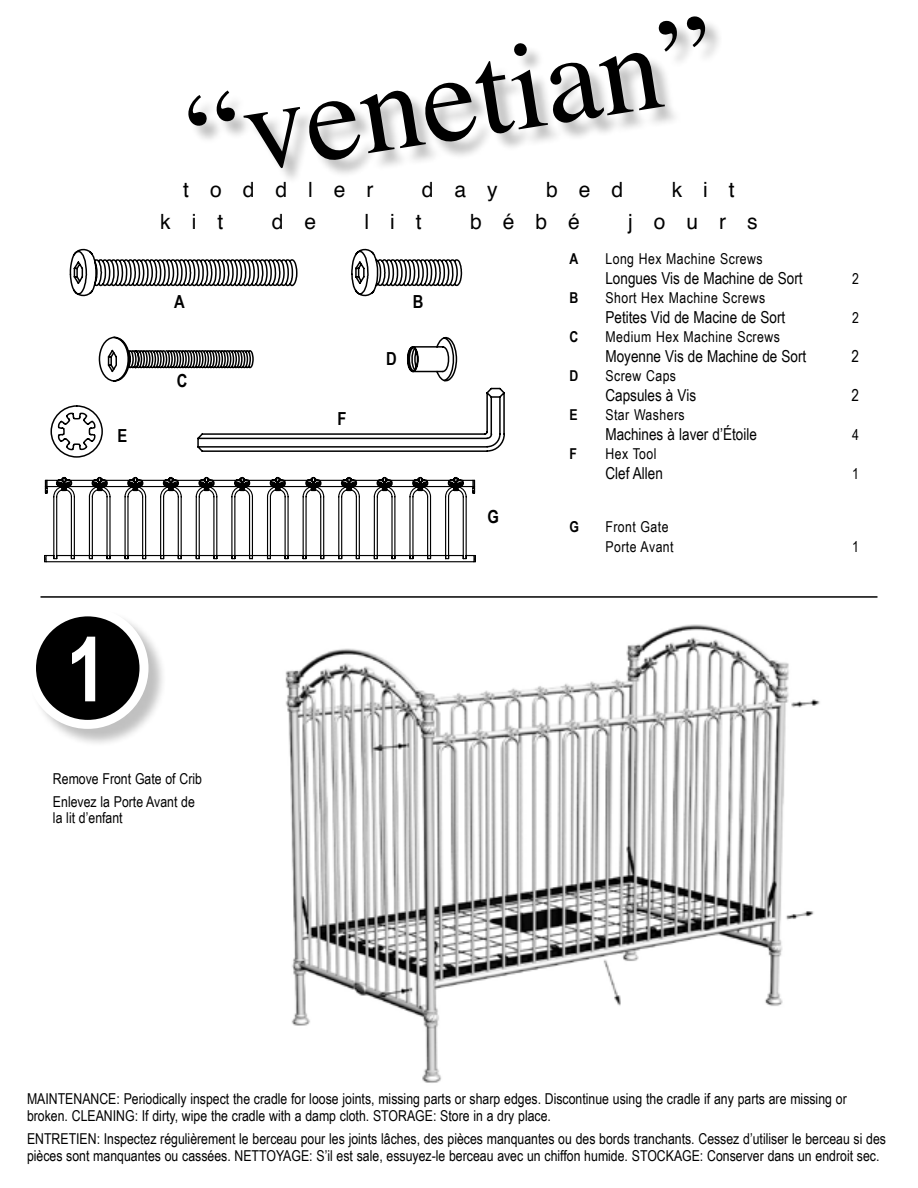
<style>
.page{position:relative;width:918px;height:1188px;background:#fff}
.page>*{position:absolute;margin:0;border:0;box-sizing:border-box;transform-origin:0 0}
.t1{font:124.5px "Times";color:#000}
.t2{font:700 90px "Arial Narrow";color:#fff}
.t3{font:21px "Helvetica";letter-spacing:1em;color:#000}
.t4{font:700 18px "Arial Narrow";color:#000}
.t5{font:16.5px "Arial Narrow";color:#000}
.t6{font:15px/16.5px "Arial Narrow";color:#000}
.t7{font:15px/19.5px "Arial Narrow";letter-spacing:.03em;color:#000}
.t8{font:700 15px "Arial Narrow";color:#000}
</style>
<div class="page">
<svg style="left:50px;top:249px;width:455px;height:209px"></svg>
<svg style="left:44px;top:477px;width:432px;height:85px"></svg>
<div style="left:30px;top:610px;width:138px;height:138px;background:#000;opacity:.25"></div>
<div style="left:32px;top:612px;width:112px;height:112px;background:#000;border-radius:50%"></div>
<div style="left:27px;top:607px;width:121px;height:122px;border:9px solid #fff;border-radius:50%"></div>
<hr style="left:40px;top:596px;width:838px;height:2px;background:#000">
<img style="left:285px;top:624px;width:535px;height:459px">
<div style="left:190px;top:18px;width:534px;height:168px;background:#000;opacity:.25"></div>
<h1 class="t1" style="left:171px;top:24px;width:534px;rotate:-9deg">“venetian”</h1>
<p class="t4" style="left:117px;top:426px;width:11px">E</p>
<h2 class="t2" style="left:66px;top:617px;width:43px">1</h2>
<h3 class="t3" style="left:183px;top:174px;width:192px">toddler</h3>
<h3 class="t3" style="left:422px;top:174px;width:77px">day</h3>
<h3 class="t3" style="left:546px;top:174px;width:79px">bed</h3>
<h3 class="t3" style="left:672px;top:174px;width:64px">kit</h3>
<h3 class="t3" style="left:160px;top:205px;width:65px">kit</h3>
<h3 class="t3" style="left:272px;top:205px;width:46px">d e</h3>
<h3 class="t3" style="left:364px;top:205px;width:59px">lit</h3>
<h3 class="t3" style="left:470px;top:205px;width:111px">bébé</h3>
<h3 class="t3" style="left:628px;top:205px;width:131px">jours</h3>
<p class="t4" style="left:174px;top:292px;width:12px">A</p>
<p class="t4" style="left:177px;top:370px;width:12px">C</p>
<p class="t4" style="left:338px;top:408px;width:11px">F</p>
<p class="t4" style="left:386px;top:348px;width:12px">D</p>
<p class="t4" style="left:413px;top:292px;width:12px">B</p>
<p class="t4" style="left:488px;top:507px;width:13px">G</p>
<p class="t8" style="left:569px;top:250px;width:10px">A</p>
<p class="t7" style="left:605px;top:249px;width:159px">Long Hex Machine Screws</p>
<p class="t5" style="left:605px;top:269px;width:199px">Longues Vis de Machine de Sort</p>
<p class="t6" style="left:852px;top:270px;width:8px">2</p>
<p class="t8" style="left:569px;top:289px;width:10px">B</p>
<p class="t7" style="left:605px;top:288px;width:161px">Short Hex Machine Screws</p>
<p class="t5" style="left:605px;top:308px;width:181px">Petites Vid de Macine de Sort</p>
<p class="t6" style="left:852px;top:309px;width:8px">2</p>
<p class="t8" style="left:569px;top:328px;width:10px">C</p>
<p class="t7" style="left:605px;top:327px;width:176px">Medium Hex Machine Screws</p>
<p class="t5" style="left:605px;top:347px;width:202px">Moyenne Vis de Machine de Sort</p>
<p class="t5" style="left:852px;top:347px;width:9px">2</p>
<p class="t8" style="left:569px;top:367px;width:10px">D</p>
<p class="t7" style="left:605px;top:366px;width:72px">Screw Caps</p>
<p class="t5" style="left:605px;top:386px;width:92px">Capsules à Vis</p>
<p class="t5" style="left:852px;top:386px;width:9px">2</p>
<p class="t8" style="left:569px;top:406px;width:10px">E</p>
<p class="t7" style="left:605px;top:405px;width:81px">Star Washers</p>
<p class="t5" style="left:605px;top:425px;width:153px">Machines à laver d’Étoile</p>
<p class="t6" style="left:852px;top:426px;width:8px">4</p>
<p class="t8" style="left:569px;top:445px;width:9px">F</p>
<p class="t6" style="left:605px;top:446px;width:53px">Hex Tool</p>
<p class="t5" style="left:605px;top:464px;width:59px">Clef Allen</p>
<p class="t6" style="left:852px;top:465px;width:8px">1</p>
<p class="t8" style="left:569px;top:518px;width:11px">G</p>
<p class="t7" style="left:605px;top:517px;width:70px">Front Gate<br>Porte Avant</p>
<p class="t6" style="left:852px;top:538px;width:8px">1</p>
<p class="t6" style="left:53px;top:767px;width:151px;line-height:23.2px">Remove Front Gate of Crib<br>Enlevez la Porte Avant de</p>
<p class="t6" style="left:53px;top:810px;width:71px">la lit d’enfant</p>
<p class="t6" style="left:27px;top:1091px;width:821px">MAINTENANCE: Periodically inspect the cradle for loose joints, missing parts or sharp edges. Discontinue using the cradle if any parts are missing or broken. CLEANING: If dirty, wipe the cradle with a damp cloth. STORAGE: Store in a dry place.</p>
<p class="t6" style="left:27px;top:1131px;width:861px">ENTRETIEN: Inspectez régulièrement le berceau pour les joints lâches, des pièces manquantes ou des bords tranchants. Cessez d’utiliser le berceau si des pièces sont manquantes ou cassées. NETTOYAGE: S’il est sale, essuyez-le berceau avec un chiffon humide. STOCKAGE: Conserver dans un endroit sec.</p>
</div>
